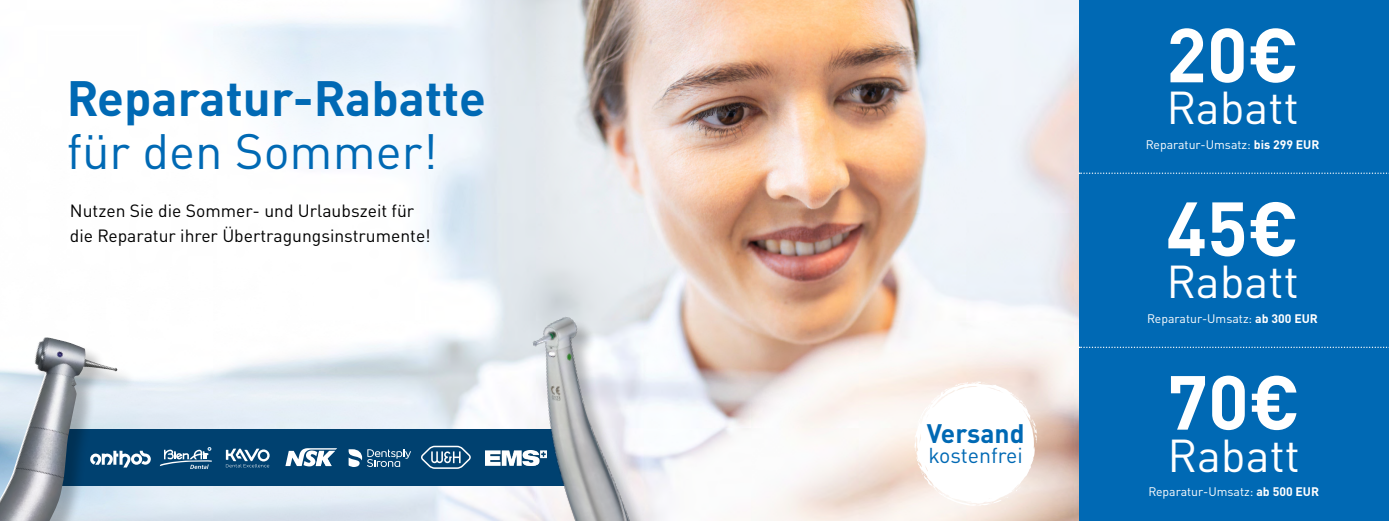
<style>
.page{position:relative;width:1389px;height:521px;background:#fff}
.page>*{position:absolute;margin:0;border:0;box-sizing:border-box;transform-origin:0 0}
.t1{font:700 75.25px "DINOT";color:#fff}
.t2{font:700 49px "DINOT";color:#0069b4}
.t3{font:49px "DINOT";color:#0069b4}
.t4{font:45.5px "DINOT";color:#fff}
.t5{font:700 26.43px "DINOT";color:#0069b4}
.t6{font:21.35px "DINOT";color:#0069b4}
.t7{font:17.5px "DINOT";color:#000}
.t8{font:12.25px "DINOT";color:#fff}
.s1{font-weight:700}
</style>
<div class="page">
<div style="left:1075px;top:0;width:314px;height:174px;background:#0069b4"></div>
<div style="left:1076px;top:174px;width:313px;height:173px;background:#0069b4"></div>
<div style="left:1076px;top:347px;width:313px;height:174px;background:#0069b4"></div>
<img style="left:137px;top:0;width:941px;height:521px">
<div style="left:53px;top:429px;width:525px;height:57px;background:#004170"></div>
<div style="left:0;top:338px;width:137px;height:183px;background:#000;opacity:.25"></div>
<img style="left:0;top:337px;width:117px;height:184px">
<svg style="left:160px;top:447px;width:52px;height:22px"></svg>
<svg style="left:226px;top:449px;width:44px;height:18px"></svg>
<svg style="left:285px;top:448px;width:52px;height:18px"></svg>
<svg style="left:349px;top:449px;width:62px;height:18px"></svg>
<svg style="left:89px;top:451px;width:62px;height:16px"></svg>
<svg style="left:421px;top:446px;width:50px;height:23px"></svg>
<img style="left:485px;top:451px;width:12px;height:14px">
<svg style="left:914px;top:381px;width:123px;height:126px"></svg>
<div style="left:536px;top:319px;width:136px;height:202px;background:#000;opacity:.25"></div>
<img style="left:497px;top:305px;width:153px;height:216px">
<svg style="left:1079px;top:173px;width:310px;height:1px"></svg>
<svg style="left:1079px;top:347px;width:310px;height:1px"></svg>
<p class="t2" style="left:67px;top:66px;width:421px">Reparatur-Rabatte</p>
<p class="t3" style="left:67px;top:120px;width:373px">für den Sommer!</p>
<p class="t7" style="left:70px;top:200px;width:346px">Nutzen Sie die Sommer- und Urlaubszeit für</p>
<p class="t7" style="left:70px;top:225px;width:362px">die Reparatur ihrer Übertragungsinstrumente!</p>
<p class="t5" style="left:927px;top:416px;width:99px">Versand</p>
<p class="t6" style="left:929px;top:442px;width:96px">kostenfrei</p>
<p class="t1" style="left:1166px;top:6px;width:135px">20€</p>
<p class="t4" style="left:1166px;top:79px;width:134px">Rabatt</p>
<p class="t8" style="left:1146px;top:137px;width:175px">Reparatur-Umsatz: <span class="s1">bis 299 EUR</span></p>
<p class="t1" style="left:1166px;top:180px;width:135px">45€</p>
<p class="t4" style="left:1166px;top:253px;width:134px">Rabatt</p>
<p class="t8" style="left:1147px;top:310px;width:172px">Reparatur-Umsatz: <span class="s1">ab 300 EUR</span></p>
<p class="t1" style="left:1167px;top:353px;width:135px">70€</p>
<p class="t4" style="left:1168px;top:427px;width:134px">Rabatt</p>
<p class="t8" style="left:1148px;top:484px;width:172px">Reparatur-Umsatz: <span class="s1">ab 500 EUR</span></p>
</div>
